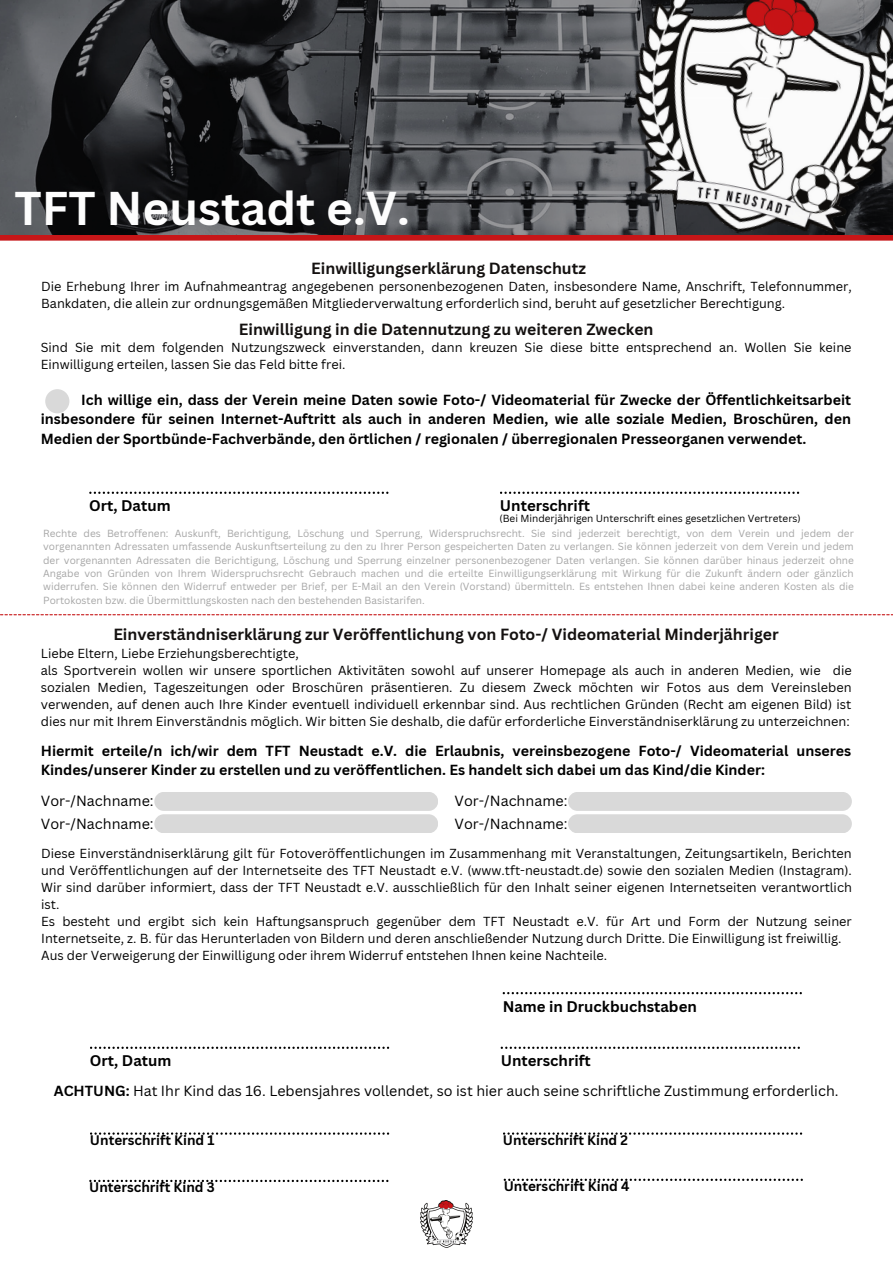
<style>
.page{position:relative;width:893px;height:1264px;background:#fff}
.page>*{position:absolute;margin:0;border:0;box-sizing:border-box;transform-origin:0 0}
.t1{font:700 46.05px "Canva Sans";color:#fdfdfd}
.t2{font:700 15.75px "Canva Sans";color:#141110}
.t3{font:700 15px "Canva Sans";color:#000}
.t4{font:700 14.25px/19px "Canva Sans";color:#000;text-align:justify}
.t5{font:14.25px "Canva Sans";color:#000}
.t6{font:700 13.5px "Canva Sans";color:#000}
.t7{font:12.75px/17px "Canva Sans";color:#000}
.t8{font:10.05px/13.4px "Canva Sans";color:#a6a6a6;text-align:justify}
.t9{font:10.05px "Canva Sans";color:#000}
.s1{font-weight:700}
</style>
<div class="page">
<img style="left:0;top:0;width:606px;height:235px">
<img style="left:606px;top:0;width:286px;height:235px">
<img style="left:420px;top:1200px;width:52px;height:47px">
<svg style="left:90px;top:1046px;width:299px;height:2px"></svg>
<svg style="left:500px;top:1046px;width:299px;height:2px"></svg>
<svg style="left:0;top:614px;width:892px;height:1px"></svg>
<div style="left:0;top:235px;width:892px;height:6px;background:#c71618"></div>
<div style="left:45px;top:389px;width:24px;height:24px;background:#d9d9d9;border-radius:50%"></div>
<div style="left:154px;top:792px;width:284px;height:19px;background:#d9d9d9;border-radius:9px"></div>
<div style="left:154px;top:814px;width:284px;height:19px;background:#d9d9d9;border-radius:9px"></div>
<div style="left:568px;top:792px;width:283px;height:19px;background:#d9d9d9;border-radius:9px"></div>
<div style="left:568px;top:814px;width:283px;height:19px;background:#d9d9d9;border-radius:9px"></div>
<svg style="left:89px;top:1179px;width:299px;height:2px"></svg>
<svg style="left:503px;top:1178px;width:299px;height:2px"></svg>
<svg style="left:90px;top:1132px;width:299px;height:2px"></svg>
<svg style="left:503px;top:1132px;width:299px;height:2px"></svg>
<svg style="left:89px;top:491px;width:299px;height:3px"></svg>
<svg style="left:500px;top:491px;width:299px;height:3px"></svg>
<svg style="left:502px;top:992px;width:299px;height:2px"></svg>
<p class="t1" style="left:15px;top:175px;width:396px">TFT Neustadt e.V.</p>
<p class="t2" style="left:311px;top:257px;width:276px">Einwilligungserklärung Datenschutz</p>
<p class="t7" style="left:41px;top:277px;width:812px">Die Erhebung Ihrer im Aufnahmeantrag angegebenen personenbezogenen Daten, insbesondere Name, Anschrift, Telefonnummer,<br>Bankdaten, die allein zur ordnungsgemäßen Mitgliederverwaltung erforderlich sind, beruht auf gesetzlicher Berechtigung.</p>
<p class="t2" style="left:239px;top:318px;width:416px">Einwilligung in die Datennutzung zu weiteren Zwecken</p>
<p class="t7" style="left:41px;top:338px;width:812px">Sind Sie mit dem folgenden Nutzungszweck einverstanden, dann kreuzen Sie diese bitte entsprechend an. Wollen Sie keine<br>Einwilligung erteilen, lassen Sie das Feld bitte frei.</p>
<p class="t4" style="left:41px;top:390px;width:811px;text-indent:40px">Ich willige ein, dass der Verein meine Daten sowie Foto-/ Videomaterial für Zwecke der Öffentlichkeitsarbeit insbesondere für seinen Internet-Auftritt als auch in anderen Medien, wie alle soziale Medien, Broschüren, den Medien der Sportbünde-Fachverbände, den örtlichen / regionalen / überregionalen Presseorganen verwendet.</p>
<p class="t3" style="left:89px;top:495px;width:83px">Ort, Datum</p>
<p class="t3" style="left:500px;top:495px;width:92px">Unterschrift</p>
<p class="t9" style="left:499px;top:511px;width:303px">(Bei Minderjährigen Unterschrift eines gesetzlichen Vertreters)</p>
<p class="t8" style="left:43px;top:526px;width:812px">Rechte des Betroffenen: Auskunft, Berichtigung, Löschung und Sperrung, Widerspruchsrecht. Sie sind jederzeit berechtigt, von dem Verein und jedem der vorgenannten Adressaten umfassende Auskunftserteilung zu den zu Ihrer Person gespeicherten Daten zu verlangen. Sie können jederzeit von dem Verein und jedem der vorgenannten Adressaten die Berichtigung, Löschung und Sperrung einzelner personenbezogener Daten verlangen. Sie können darüber hinaus jederzeit ohne Angabe von Gründen von Ihrem Widerspruchsrecht Gebrauch machen und die erteilte Einwilligungserklärung mit Wirkung für die Zukunft ändern oder gänzlich widerrufen. Sie können den Widerruf entweder per Brief, per E-Mail an den Verein (Vorstand) übermitteln. Es entstehen Ihnen dabei keine anderen Kosten als die Portokosten bzw. die Übermittlungskosten nach den bestehenden Basistarifen.</p>
<p class="t2" style="left:113px;top:622px;width:666px">Einverständniserklärung zur Veröffentlichung von Foto-/ Videomaterial Minderjähriger</p>
<p class="t7" style="left:41px;top:645px;width:259px">Liebe Eltern, Liebe Erziehungsberechtigte,</p>
<p class="t7" style="left:41px;top:662px;width:812px;text-align:justify">als Sportverein wollen wir unsere sportlichen Aktivitäten sowohl auf unserer Homepage als auch in anderen Medien, wie die sozialen Medien, Tageszeitungen oder Broschüren präsentieren. Zu diesem Zweck möchten wir Fotos aus dem Vereinsleben verwenden, auf denen auch Ihre Kinder eventuell individuell erkennbar sind. Aus rechtlichen Gründen (Recht am eigenen Bild) ist dies nur mit Ihrem Einverständnis möglich. Wir bitten Sie deshalb, die dafür erforderliche Einverständniserklärung zu unterzeichnen:</p>
<p class="t4" style="left:41px;top:741px;width:811px">Hiermit erteile/n ich/wir dem TFT Neustadt e.V. die Erlaubnis, vereinsbezogene Foto-/ Videomaterial unseres<br>Kindes/unserer Kinder zu erstellen und zu veröffentlichen. Es handelt sich dabei um das Kind/die Kinder:</p>
<p class="t5" style="left:41px;top:791px;width:114px">Vor-/Nachname:</p>
<p class="t5" style="left:41px;top:813px;width:114px">Vor-/Nachname:</p>
<p class="t5" style="left:454px;top:791px;width:114px">Vor-/Nachname:</p>
<p class="t5" style="left:454px;top:813px;width:114px">Vor-/Nachname:</p>
<p class="t7" style="left:41px;top:844px;width:812px;text-align:justify">Diese Einverständniserklärung gilt für Fotoveröffentlichungen im Zusammenhang mit Veranstaltungen, Zeitungsartikeln, Berichten und Veröffentlichungen auf der Internetseite des TFT Neustadt e.V. (www.tft-neustadt.de) sowie den sozialen Medien (Instagram).<br>Wir sind darüber informiert, dass der TFT Neustadt e.V. ausschließlich für den Inhalt seiner eigenen Internetseiten verantwortlich ist.</p>
<p class="t7" style="left:41px;top:912px;width:812px">Es besteht und ergibt sich kein Haftungsanspruch gegenüber dem TFT Neustadt e.V. für Art und Form der Nutzung seiner<br>Internetseite, z. B. für das Herunterladen von Bildern und deren anschließender Nutzung durch Dritte. Die Einwilligung ist freiwillig.</p>
<p class="t7" style="left:41px;top:946px;width:567px">Aus der Verweigerung der Einwilligung oder ihrem Widerruf entstehen Ihnen keine Nachteile.</p>
<p class="t3" style="left:502px;top:995px;width:196px">Name in Druckbuchstaben</p>
<p class="t3" style="left:90px;top:1050px;width:83px">Ort, Datum</p>
<p class="t3" style="left:500px;top:1050px;width:92px">Unterschrift</p>
<p class="t5" style="left:54px;top:1080px;width:786px"><span class="s1">ACHTUNG:</span> Hat Ihr Kind das 16. Lebensjahres vollendet, so ist hier auch seine schriftliche Zustimmung erforderlich.</p>
<p class="t6" style="left:90px;top:1130px;width:126px">Unterschrift Kind 1</p>
<p class="t6" style="left:503px;top:1130px;width:126px">Unterschrift Kind 2</p>
<p class="t6" style="left:89px;top:1177px;width:127px">Unterschrift Kind 3</p>
<p class="t6" style="left:503px;top:1176px;width:127px">Unterschrift Kind 4</p>
</div>
